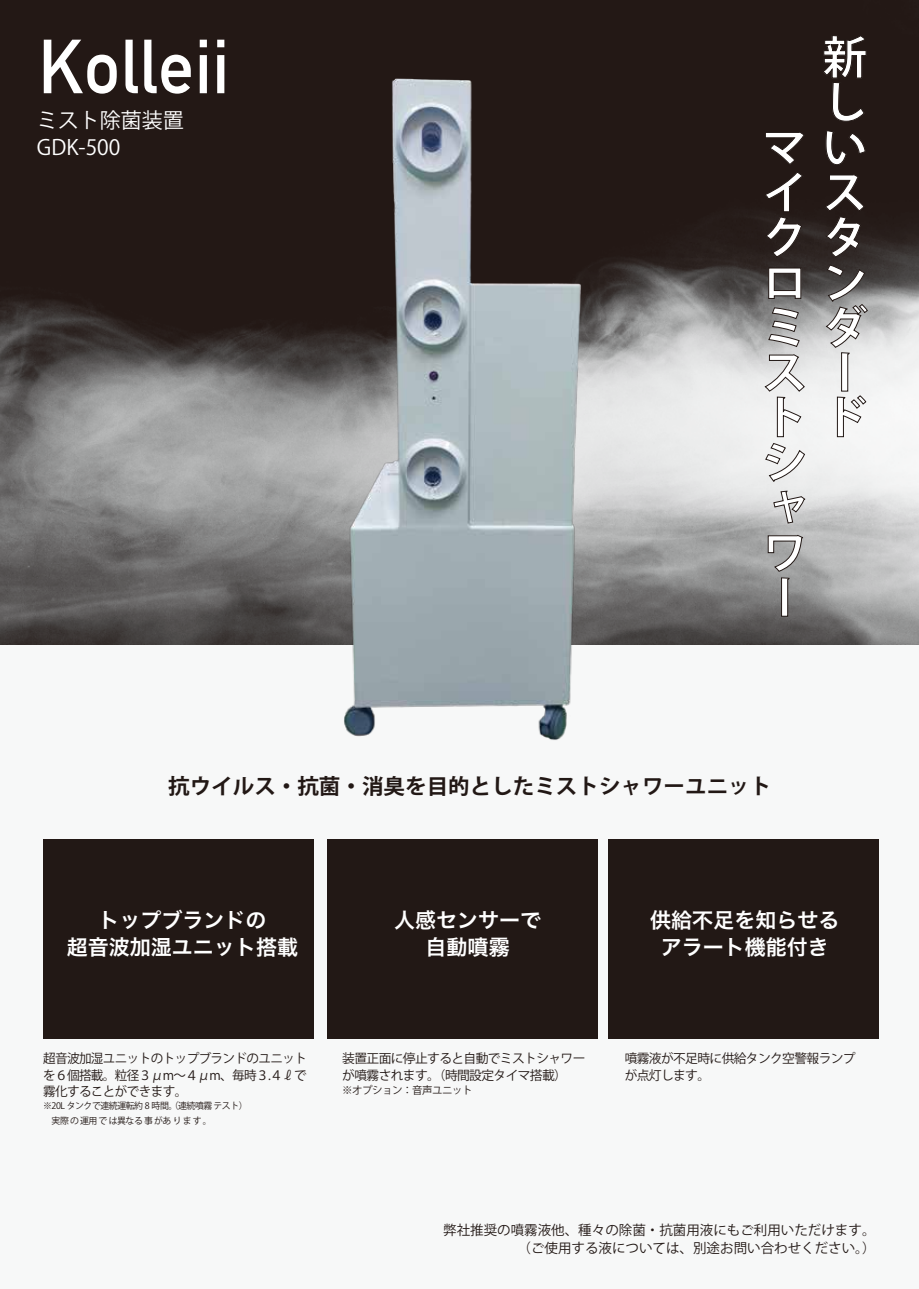
<style>
.page{position:relative;width:919px;height:1289px;background:#fff}
.page>*{position:absolute;margin:0;border:0;box-sizing:border-box;transform-origin:0 0}
.t1{font:700 45px/45px "Koz Go Pr 6 N";color:#fff}
.t2{font:700 21.3px "Koz Go Pr 6 N";color:#221815}
.t3{font:21px/27px "Hira Kaku Pro W6";color:#fff;text-align:center}
.t4{font:21px/27px "Koz Go Pr 6 N";color:#fff}
.t5{font:13.5px/18px "Koz Go Pr 6 N";color:#221815;text-align:right}
.t6{font:12.75px/16.5px "Koz Go Pr 6 N";letter-spacing:-.05em;color:#221815}
.t7{font:10.5px "Koz Go Pr 6 N";letter-spacing:-.05em;color:#221815}
.t8{font:9px/15px "Koz Go Pr 6 N";letter-spacing:-.05em;color:#221815}
</style>
<div class="page">
<div style="left:0;top:644px;width:918px;height:644px;background:#f7f8f8"></div>
<img style="left:0;top:0;width:918px;height:644px">
<div style="left:821px;top:35px;width:45px;height:87px;background:#231815"></div>
<svg style="left:825px;top:130px;width:41px;height:35px"></svg>
<svg style="left:824px;top:174px;width:41px;height:84px;background:#261d1a"></svg>
<svg style="left:825px;top:264px;width:43px;height:173px"></svg>
<svg style="left:767px;top:131px;width:38px;height:34px"></svg>
<svg style="left:767px;top:171px;width:37px;height:87px;background:#261c19"></svg>
<svg style="left:767px;top:267px;width:34px;height:32px"></svg>
<svg style="left:767px;top:307px;width:33px;height:40px"></svg>
<svg style="left:767px;top:354px;width:38px;height:128px"></svg>
<svg style="left:772px;top:490px;width:33px;height:34px"></svg>
<svg style="left:767px;top:534px;width:36px;height:83px;background:#8a8989"></svg>
<div style="left:43px;top:839px;width:271px;height:200px;background:#221815"></div>
<div style="left:327px;top:839px;width:271px;height:200px;background:#221815"></div>
<div style="left:608px;top:839px;width:271px;height:200px;background:#221815"></div>
<svg style="left:44px;top:40px;width:73px;height:54px"></svg>
<svg style="left:125px;top:40px;width:13px;height:53px"></svg>
<svg style="left:144px;top:40px;width:38px;height:54px"></svg>
<img style="left:182px;top:26px;width:585px;height:714px">
<h3 class="t4" style="left:37px;top:107px;width:149px">ミスト除菌装置<br>GDK-500</h3>
<h1 class="t1" style="left:762px;top:36px;width:105px">　新　しマいイスク<br>ロ<br>ミ<br>スー</h1>
<h1 class="t1" style="left:822px;top:216px;width:46px">タンダ</h1>
<h1 class="t1" style="left:762px;top:486px;width:44px;text-align:justify">ャワー</h1>
<h2 class="t2" style="left:168px;top:773px;width:604px">抗ウイルス・抗菌・消臭を目的としたミストシャワーユニット</h2>
<h3 class="t3" style="left:67px;top:905px;width:232px">トップブランドの<br>超音波加湿ユニット搭載</h3>
<h3 class="t3" style="left:394px;top:905px;width:148px">人感センサーで自動噴霧</h3>
<h3 class="t3" style="left:650px;top:905px;width:190px">供給不足を知らせるアラート機能付き</h3>
<p class="t6" style="left:43px;top:1050px;width:265px;text-align:justify">超音波加湿ユニットのトップブランドのユニットを６個搭載。粒径３μm～４μm、毎時３.４ℓで霧化することができます。</p>
<p class="t8" style="left:43px;top:1098px;width:206px">※20L タンクで連続運転約 8 時間。（連続噴霧 テスト）　実際 の 運用 で は異なる 事 があ り ま す 。</p>
<p class="t6" style="left:342px;top:1050px;width:244px">装置正面に停止すると自動でミストシャワーが噴霧されます。（時間設定タイマ搭載）</p>
<p class="t7" style="left:342px;top:1084px;width:132px">※オプション：音声ユニット</p>
<p class="t6" style="left:624px;top:1050px;width:232px">噴霧液が不足時に供給タンク空警報ランプが点灯します。</p>
<p class="t5" style="left:443px;top:1221px;width:433px">弊社推奨の噴霧液他、種々の除菌・抗菌用液にもご利用いただけます。（ご使用する液については、別途お問い合わせください。）</p>
</div>
